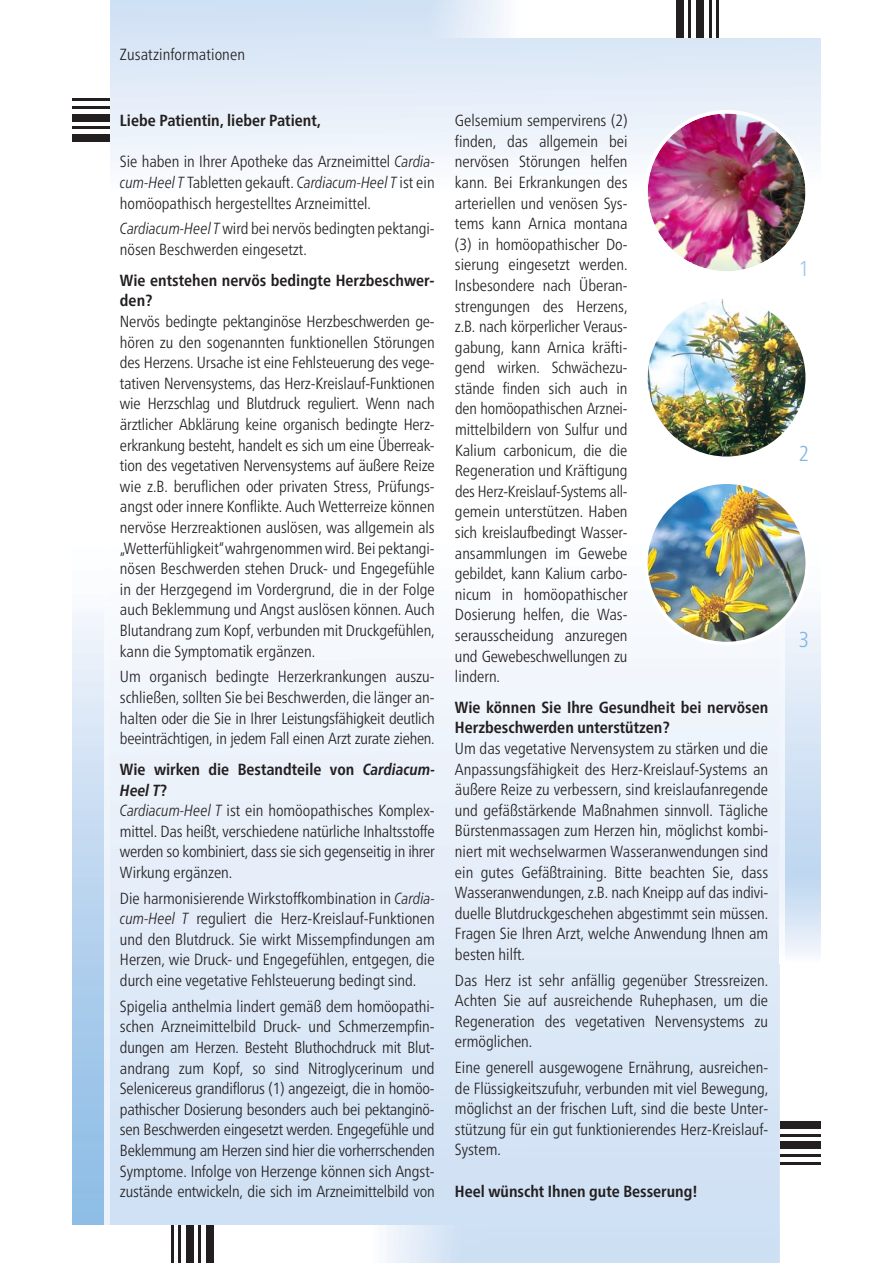
<style>
.page{position:relative;width:893px;height:1263px;background:#fff}
.page>*{position:absolute;margin:0;border:0;box-sizing:border-box;transform-origin:0 0}
.t1{font:300 condensed 21.45px "Frutiger Neue LTW1 G";color:#7fb6e3}
.t2{font:300 condensed 21.45px "Frutiger Neue LTW1 G";color:#9dc5e9}
.t3{font:300 condensed 16.05px/20.5px "Frutiger Neue LTW1 G";color:#231f20;text-align:justify}
.t4{font:700 condensed 16.05px/20.5px "Frutiger Neue LTW1 G";color:#231f20}
.s1{font-style:italic}
.s2{font-weight:700}
.s3{font-weight:700;font-style:italic}
</style>
<div class="page">
<svg style="left:110px;top:0;width:710px;height:163px;background:#e2ecf8"></svg>
<svg style="left:110px;top:658px;width:670px;height:605px;background:#e0eaf7"></svg>
<img style="left:72px;top:612px;width:33px;height:613px">
<img style="left:371px;top:1225px;width:109px;height:38px">
<div style="left:72px;top:1225px;width:299px;height:38px;background:#fff"></div>
<img style="left:780px;top:855px;width:40px;height:106px">
<img style="left:409px;top:0;width:109px;height:38px">
<div style="left:518px;top:0;width:302px;height:38px;background:#fff"></div>
<hr style="left:171px;top:1225px;width:2px;height:38px;background:#231f20">
<hr style="left:178px;top:1225px;width:3px;height:38px;background:#231f20">
<div style="left:186px;top:1225px;width:8px;height:38px;background:#231f20"></div>
<hr style="left:199px;top:1225px;width:2px;height:38px;background:#231f20">
<div style="left:206px;top:1225px;width:8px;height:38px;background:#231f20"></div>
<hr style="left:780px;top:1162px;width:40px;height:2px;background:#231f20">
<hr style="left:780px;top:1154px;width:40px;height:3px;background:#231f20">
<div style="left:780px;top:1141px;width:40px;height:8px;background:#231f20"></div>
<hr style="left:780px;top:1134px;width:40px;height:2px;background:#231f20">
<div style="left:780px;top:1121px;width:40px;height:8px;background:#231f20"></div>
<hr style="left:716px;top:0;width:3px;height:38px;background:#231f20">
<hr style="left:709px;top:0;width:2px;height:38px;background:#231f20">
<div style="left:696px;top:0;width:8px;height:38px;background:#231f20"></div>
<hr style="left:688px;top:0;width:3px;height:38px;background:#231f20">
<div style="left:676px;top:0;width:7px;height:38px;background:#231f20"></div>
<hr style="left:72px;top:99px;width:38px;height:2px;background:#231f20">
<hr style="left:72px;top:106px;width:38px;height:3px;background:#231f20">
<div style="left:72px;top:114px;width:38px;height:7px;background:#231f20"></div>
<hr style="left:72px;top:126px;width:38px;height:3px;background:#231f20">
<div style="left:72px;top:134px;width:38px;height:8px;background:#231f20"></div>
<img style="left:646px;top:112px;width:161px;height:158px">
<div style="left:644px;top:110px;width:165px;height:165px;border:4px solid #fff;border-radius:50%"></div>
<img style="left:646px;top:297px;width:161px;height:161px;border-radius:50%">
<div style="left:644px;top:295px;width:165px;height:165px;border:4px solid #fff;border-radius:50%"></div>
<img style="left:646px;top:482px;width:161px;height:162px;border-radius:50%">
<div style="left:644px;top:480px;width:165px;height:165px;border:4px solid #fff;border-radius:50%"></div>
<p class="t3" style="left:120px;top:43px;width:126px">Zusatzinformationen</p>
<p class="t4" style="left:120px;top:109px;width:202px">Liebe Patientin, lieber Patient,</p>
<p class="t3" style="left:120px;top:150px;width:316px">Sie haben in Ihrer Apotheke das Arzneimittel <span class="s1">Cardia&shy;cum-Heel T</span> Tabletten gekauft. <span class="s1">Cardiacum-Heel T</span> ist ein homöopathisch hergestelltes Arzneimittel.</p>
<p class="t3" style="left:120px;top:217px;width:316px"><span class="s1">Cardiacum-Heel T</span> wird bei nervös bedingten pektangi&shy;nösen Beschwerden eingesetzt.</p>
<p class="t4" style="left:120px;top:268px;width:316px">Wie entstehen nervös bedingte Herzbeschwer&shy;den?</p>
<p class="t3" style="left:120px;top:310px;width:316px">Nervös bedingte pektanginöse Herzbeschwerden ge&shy;hören zu den sogenannten funktionellen Störungen des Herzens. Ursache ist eine Fehlsteuerung des vege&shy;tativen Nervensystems, das Herz-Kreislauf-Funktionen wie Herzschlag und Blutdruck reguliert. Wenn nach ärztlicher Abklärung keine organisch bedingte Herz&shy;erkrankung besteht, handelt es sich um eine Überreak&shy;tion des vegetativen Nervensystems auf äußere Reize wie z.B. beruflichen oder privaten Stress, Prüfungs&shy;angst oder innere Konflikte. Auch Wetterreize können nervöse Herzreaktionen auslösen, was allgemein als „Wetterfühligkeit“ wahrgenommen wird. Bei pektangi&shy;nösen Beschwerden stehen Druck- und Engegefühle in der Herzgegend im Vordergrund, die in der Folge auch Beklemmung und Angst auslösen können. Auch Blutandrang zum Kopf, verbunden mit Druckgefühlen, kann die Symptomatik ergänzen.</p>
<p class="t3" style="left:120px;top:665px;width:316px">Um organisch bedingte Herzerkrankungen auszu&shy;schließen, sollten Sie bei Beschwerden, die länger an&shy;halten oder die Sie in Ihrer Leistungsfähigkeit deutlich beeinträchtigen, in jedem Fall einen Arzt zurate ziehen.</p>
<p class="t3" style="left:120px;top:758px;width:316px;text-align:left"><span class="s2">Wie wirken die Bestandteile von</span> <span class="s3">Cardiacum-Heel T</span><span class="s2">?<br></span><span class="s1">Cardiacum-Heel T</span> ist ein homöopathisches Komplex&shy;mittel. Das heißt, verschiedene natürliche Inhaltsstoffe werden so kombiniert, dass sie sich gegenseitig in ihrer Wirkung ergänzen.</p>
<p class="t3" style="left:120px;top:886px;width:316px">Die harmonisierende Wirkstoffkombination in <span class="s1">Cardia&shy;cum-Heel T</span> reguliert die Herz-Kreislauf-Funktionen und den Blutdruck. Sie wirkt Missempfindungen am Herzen, wie Druck- und Engegefühlen, entgegen, die durch eine vegetative Fehlsteuerung bedingt sind.</p>
<p class="t3" style="left:120px;top:995px;width:316px">Spigelia anthelmia lindert gemäß dem homöopathi&shy;schen Arzneimittelbild Druck- und Schmerzempfin&shy;dungen am Herzen. Besteht Bluthochdruck mit Blut - andrang zum Kopf, so sind Nitroglycerinum und Selenicereus grandiflorus (1) angezeigt, die in homöo&shy;pathischer Dosierung besonders auch bei pektanginö&shy;sen Beschwerden eingesetzt werden. Engegefühle und Beklemmung am Herzen sind hier die vorherrschenden Symptome. Infolge von Herzenge können sich Angst&shy;zustände entwickeln, die sich im Arzneimittelbild von</p>
<p class="t3" style="left:455px;top:109px;width:174px">Gelsemium sempervirens (2) finden, das allgemein bei nervösen Störungen helfen kann. Bei Erkrankungen des arteriellen und venösen Sys&shy;tems kann Arnica montana (3) in homöopathischer Do&shy;sierung eingesetzt werden.<br>Insbesondere nach Überan&shy;strengungen des Herzens, z.B. nach körperlicher Veraus&shy;gabung, kann Arnica kräfti&shy;gend wirken. Schwächezu&shy;stände fin den sich auch in den homöopathischen Arznei&shy;mittelbildern von Sulfur und Kalium carbonicum, die die Regeneration und Kräftigung des Herz-Kreislauf-Systems all - gemein unterstützen. Haben sich kreislaufbedingt Wasser&shy;ansammlungen im Gewebe gebildet, kann Kalium carbo&shy;nicum in homöopathischer Dosierung helfen, die Was&shy;serausscheidung anzuregen und Gewebeschwellungen zu lindern.</p>
<p class="t4" style="left:455px;top:696px;width:315px">Wie können Sie Ihre Gesundheit bei nervösen<br>Herzbeschwerden unterstützen?</p>
<p class="t3" style="left:455px;top:737px;width:315px">Um das vegetative Nervensystem zu stärken und die Anpassungsfähigkeit des Herz-Kreislauf-Systems an äußere Reize zu verbessern, sind kreislaufanregende und gefäßstärkende Maßnahmen sinnvoll. Tägliche Bürstenmassagen zum Herzen hin, möglichst kombi&shy;niert mit wechselwarmen Wasseranwendungen sind ein gutes Gefäßtraining. Bitte beachten Sie, dass Wasseranwendungen, z.B. nach Kneipp auf das indivi&shy;duelle Blutdruckgeschehen abgestimmt sein müssen.<br>Fragen Sie Ihren Arzt, welche Anwendung Ihnen am besten hilft.</p>
<p class="t3" style="left:455px;top:968px;width:315px">Das Herz ist sehr anfällig gegenüber Stressreizen.<br>Achten Sie auf ausreichende Ruhephasen, um die Regeneration des vegetativen Nervensystems zu ermöglichen.</p>
<p class="t3" style="left:455px;top:1056px;width:315px">Eine generell ausgewogene Ernährung, ausreichen&shy;de Flüssigkeitszufuhr, verbunden mit viel Bewegung, möglichst an der frischen Luft, sind die beste Unter&shy;stützung für ein gut funktionierendes Herz-Kreislauf-System.</p>
<p class="t4" style="left:455px;top:1179px;width:244px">Heel wünscht Ihnen gute Besserung!</p>
<h1 class="t2" style="left:799px;top:252px;width:12px">1</h1>
<h1 class="t1" style="left:799px;top:437px;width:12px">2</h1>
<h1 class="t1" style="left:799px;top:622px;width:12px">3</h1>
</div>
